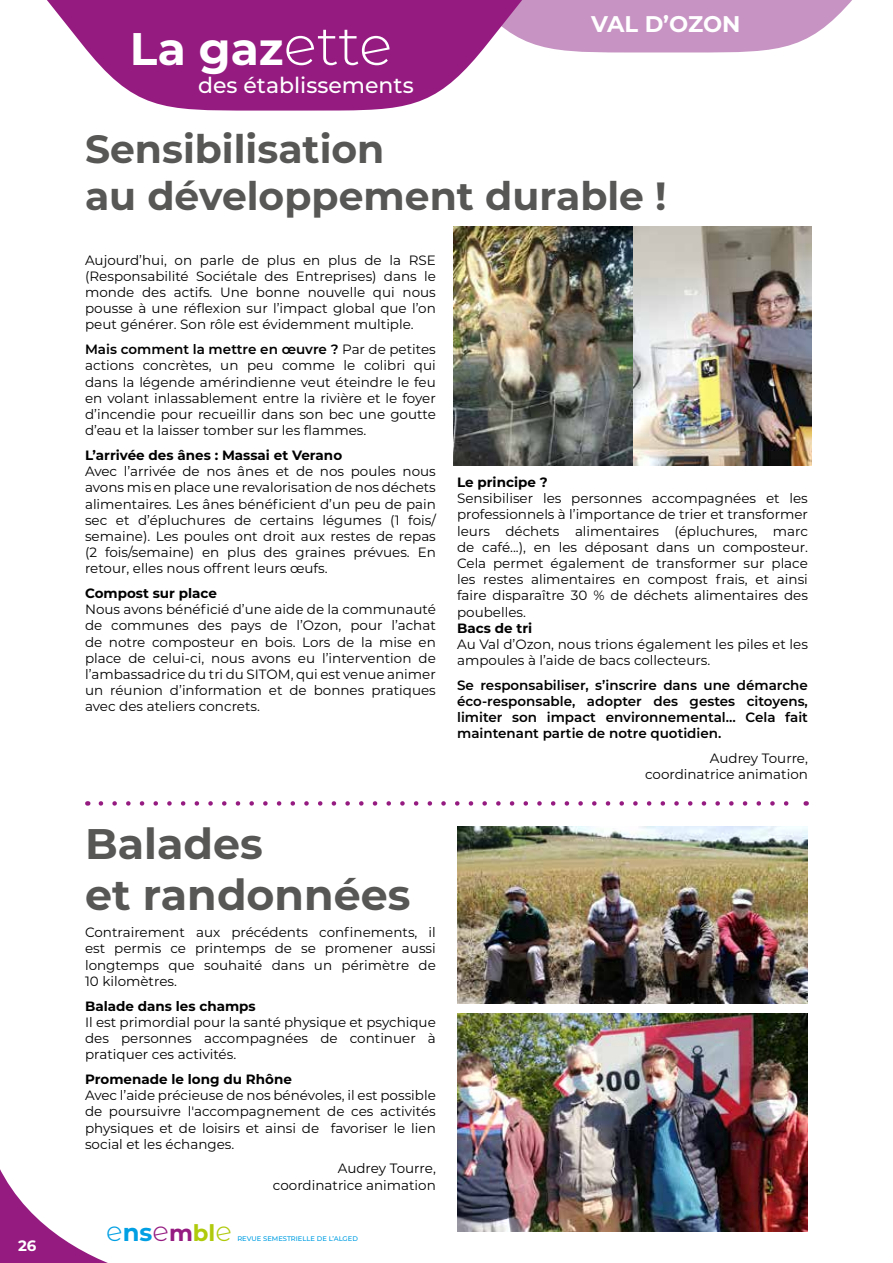
<style>
.page{position:relative;width:893px;height:1263px;background:#fff}
.page>*{position:absolute;margin:0;border:0;box-sizing:border-box;transform-origin:0 0}
.t1{font:700 45.6px "Montserrat";color:#fff}
.t2{font:700 42.75px/51.3px "Montserrat";color:#575756}
.t3{font:700 39.3px/47.2px "Montserrat";color:#575756}
.t4{font:700 24.3px "Montserrat";color:#009fe3}
.t5{font:700 22.65px "Montserrat";letter-spacing:-.005em;color:#fff}
.t6{font:500 21.9px "Montserrat";color:#fff}
.t7{font:700 15px "Montserrat";color:#fff}
.t8{font:13.5px/16.2px "Montserrat";color:#000;text-align:justify}
.t9{font:600 13.5px/16.2px "Montserrat";color:#000;text-align:justify}
.t10{font:700 13.5px "Montserrat";color:#000}
.t11{font:500 6.75px "Montserrat";color:#009fe3}
.s1{font-weight:300;font-size:55.5px}
.s2{font-weight:600}
.s3{font-weight:300;font-size:27.6px}
.s4{font-weight:300;font-size:27.6px;color:#951b81}
.s5{font-size:22.8px;color:#951b81}
.s6{font-size:22.8px;color:#afca0b}
.s7{font-weight:300;font-size:27.6px;color:#afca0b}
</style>
<div class="page">
<img style="left:453px;top:227px;width:359px;height:238px">
<img style="left:457px;top:826px;width:351px;height:178px">
<img style="left:457px;top:1013px;width:351px;height:218px">
<svg style="left:101px;top:801px;width:688px;height:5px"></svg>
<svg style="left:0;top:1169px;width:108px;height:94px"></svg>
<svg style="left:534px;top:0;width:318px;height:52px;background:#cc9ec8"></svg>
<svg style="left:47px;top:0;width:487px;height:111px;fill:#951b81"></svg>
<p class="t7" style="left:18px;top:1234px;width:20px">26</p>
<h1 class="t1" style="left:130px;top:16px;width:264px">La gaz<span class="s1">ette</span></h1>
<h3 class="t6" style="left:198px;top:70px;width:217px">des établissements</h3>
<h3 class="t5" style="left:591px;top:8px;width:151px">VAL D’OZON</h3>
<h3 class="t3" style="left:85px;top:124px;width:583px">Sensibilisation<br>au développement durable !</h3>
<p class="t8" style="left:85px;top:251px;width:352px">Aujourd’hui, on parle de plus en plus de la RSE (Responsabilité Sociétale des Entreprises) dans le monde des actifs. Une bonne nouvelle qui nous pousse à une réflexion sur l’impact global que l’on peut générer. Son rôle est évidemment multiple.</p>
<p class="t8" style="left:85px;top:341px;width:352px"><span class="s2">Mais comment la mettre en œuvre ?</span> Par de petites actions concrètes, un peu comme le colibri qui dans la légende amérindienne veut éteindre le feu en volant inlassablement entre la rivière et le foyer d’incendie pour recueillir dans son bec une goutte d’eau et la laisser tomber sur les flammes.</p>
<p class="t10" style="left:85px;top:445px;width:259px">L’arrivée des ânes : Massai et Verano</p>
<p class="t8" style="left:85px;top:463px;width:352px">Avec l’arrivée de nos ânes et de nos poules nous avons mis en place une revalorisation de nos déchets alimentaires. Les ânes bénéficient d’un peu de pain sec et d’épluchures de certains légumes (1 fois/ semaine). Les poules ont droit aux restes de repas (2 fois/semaine) en plus des graines prévues. En retour, elles nous offrent leurs œufs.</p>
<p class="t10" style="left:85px;top:583px;width:133px">Compost sur place</p>
<p class="t8" style="left:85px;top:601px;width:352px">Nous avons bénéficié d’une aide de la communauté de communes des pays de l’Ozon, pour l’achat de notre composteur en bois. Lors de la mise en place de celui-ci, nous avons eu l’intervention de l’ambassadrice du tri du SITOM, qui est venue animer un réunion d’information et de bonnes pratiques avec des ateliers concrets.</p>
<h2 class="t2" style="left:85px;top:816px;width:327px">Balades<br>et randonnées</h2>
<p class="t8" style="left:85px;top:924px;width:352px">Contrairement aux précédents confinements, il est permis ce printemps de se promener aussi longtemps que souhaité dans un périmètre de 10 kilomètres.</p>
<p class="t10" style="left:85px;top:996px;width:172px">Balade dans les champs</p>
<p class="t8" style="left:85px;top:1013px;width:352px">Il est primordial pour la santé physique et psychique des personnes accompagnées de continuer à pratiquer ces activités.</p>
<p class="t10" style="left:85px;top:1069px;width:208px">Promenade le long du Rhône</p>
<p class="t8" style="left:85px;top:1087px;width:352px">Avec l’aide précieuse de nos bénévoles, il est possible de poursuivre l'accompagnement de ces activités physiques et de loisirs et ainsi de favoriser le lien social et les échanges.</p>
<p class="t8" style="left:273px;top:1160px;width:164px;text-align:right">Audrey Tourre, coordinatrice animation</p>
<h3 class="t4" style="left:106px;top:1215px;width:127px"><span class="s3">e</span>ns<span class="s4">e</span><span class="s5">m</span><span class="s6">bl</span><span class="s7">e</span></h3>
<p class="t11" style="left:237px;top:1234px;width:122px">REVUE SEMESTRIELLE DE L’ALGED</p>
<p class="t10" style="left:457px;top:472px;width:92px">Le principe ?</p>
<p class="t8" style="left:457px;top:490px;width:352px">Sensibiliser les personnes accompagnées et les professionnels à l’importance de trier et transformer leurs déchets alimentaires (épluchures, marc de café...), en les déposant dans un composteur.<br>Cela permet également de transformer sur place les restes alimentaires en compost frais, et ainsi faire disparaître 30 % de déchets alimentaires des poubelles.</p>
<p class="t10" style="left:457px;top:618px;width:77px">Bacs de tri</p>
<p class="t8" style="left:457px;top:636px;width:352px">Au Val d’Ozon, nous trions également les piles et les ampoules à l’aide de bacs collecteurs.</p>
<p class="t9" style="left:457px;top:676px;width:352px">Se responsabiliser, s’inscrire dans une démarche éco-responsable, adopter des gestes citoyens, limiter son impact environnemental… Cela fait maintenant partie de notre quotidien.</p>
<p class="t8" style="left:645px;top:750px;width:164px;text-align:right">Audrey Tourre, coordinatrice animation</p>
</div>
